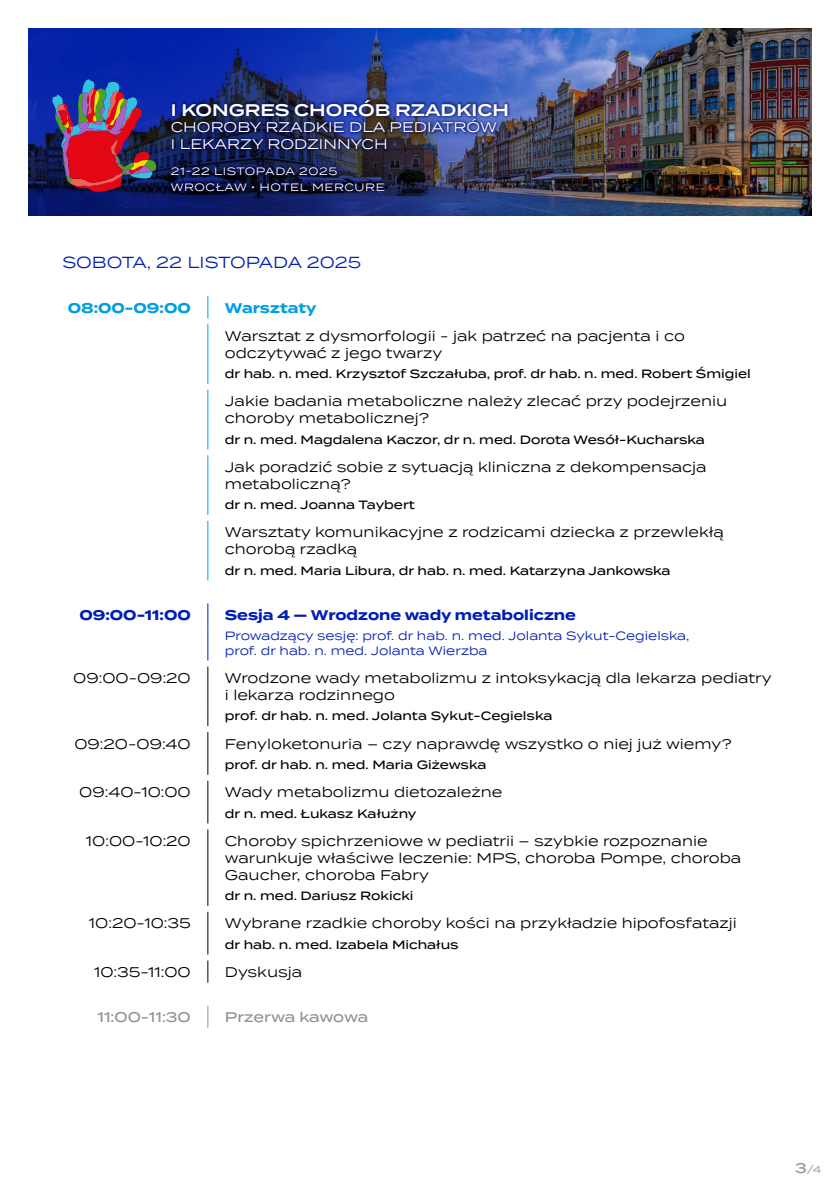
<style>
.page{position:relative;width:840px;height:1191px;background:#fff}
.page>*{position:absolute;margin:0;border:0;box-sizing:border-box;transform-origin:0 0}
.t1{font:600 16.8px "Termina";color:#fff}
.t2{font:16px "Termina";color:#001eb6}
.t3{font:14px/16.8px "Termina";color:#000}
.t4{font:14px/16.8px "Termina";color:#fff}
.t5{font:700 14px "Termina";color:#001eb6}
.t6{font:500 14px "Termina";color:#929292}
.t7{font:700 14px "Termina";color:#009fe3}
.t8{font:500 12px "Termina";color:#000}
.t9{font:12px/14.4px "Termina";color:#001eb6}
.t10{font:10.6px/15.8px "Termina";letter-spacing:.05em;color:#fff}
.t11{font:10px "Termina";color:#929292}
.s1{font-weight:500;font-size:14px}
</style>
<div class="page">
<img style="left:737px;top:28px;width:74px;height:187px">
<img style="left:28px;top:28px;width:709px;height:187px">
<img style="left:52px;top:79px;width:105px;height:113px">
<div style="left:169px;top:97px;width:341px;height:55px;background:#00004b;opacity:.66"></div>
<div style="left:168px;top:164px;width:171px;height:14px;background:#00004b;opacity:.66"></div>
<div style="left:168px;top:180px;width:219px;height:13px;background:#00004b;opacity:.66"></div>
<svg style="left:207px;top:296px;width:1px;height:22px"></svg>
<svg style="left:207px;top:1005px;width:1px;height:22px"></svg>
<svg style="left:207px;top:603px;width:1px;height:22px"></svg>
<hr style="left:207px;top:625px;width:1px;height:35px;background:#001eb6">
<hr style="left:207px;top:666px;width:1px;height:39px;background:#000">
<svg style="left:207px;top:705px;width:1px;height:21px"></svg>
<svg style="left:207px;top:732px;width:1px;height:42px"></svg>
<svg style="left:207px;top:780px;width:1px;height:43px"></svg>
<hr style="left:207px;top:829px;width:1px;height:56px;background:#000">
<svg style="left:207px;top:885px;width:1px;height:20px"></svg>
<svg style="left:207px;top:911px;width:1px;height:43px"></svg>
<svg style="left:207px;top:960px;width:1px;height:22px"></svg>
<hr style="left:207px;top:324px;width:1px;height:39px;background:#009fe3">
<svg style="left:207px;top:363px;width:1px;height:21px"></svg>
<hr style="left:207px;top:390px;width:1px;height:39px;background:#009fe3">
<svg style="left:207px;top:429px;width:1px;height:20px"></svg>
<hr style="left:207px;top:455px;width:1px;height:39px;background:#009fe3">
<svg style="left:207px;top:494px;width:1px;height:21px"></svg>
<hr style="left:207px;top:521px;width:1px;height:39px;background:#009fe3">
<svg style="left:207px;top:560px;width:1px;height:20px"></svg>
<p class="t1" style="left:171px;top:97px;width:339px">I KONGRES CHORÓB RZADKICH</p>
<p class="t4" style="left:171px;top:118px;width:327px">CHOROBY RZADKIE DLA PEDIATRÓW<br>I LEKARZY RODZINNYCH</p>
<p class="t10" style="left:171px;top:163px;width:215px">21-22 LISTOPADA 2025<br>WROCŁAW • HOTEL MERCURE</p>
<p class="t2" style="left:62px;top:250px;width:300px">SOBOTA, 22 LISTOPADA 2025</p>
<p class="t7" style="left:68px;top:297px;width:124px">08:00-09:00</p>
<p class="t7" style="left:225px;top:297px;width:93px">Warsztaty</p>
<p class="t3" style="left:225px;top:327px;width:461px">Warsztat z dysmorfologii - jak patrzeć na pacjenta i co odczytywać z jego twarzy</p>
<p class="t8" style="left:225px;top:365px;width:527px">dr hab. n. med. Krzysztof Szczałuba, prof. dr hab. n. med. Robert Śmigiel</p>
<p class="t3" style="left:225px;top:392px;width:503px">Jakie badania metaboliczne należy zlecać przy podejrzeniu choroby metabolicznej?</p>
<p class="t8" style="left:225px;top:430px;width:481px">dr n. med. Magdalena Kaczor, dr n. med. Dorota Wesół-Kucharska</p>
<p class="t3" style="left:225px;top:458px;width:483px">Jak poradzić sobie z sytuacją kliniczna z dekompensacja metaboliczną?</p>
<p class="t8" style="left:225px;top:496px;width:191px">dr n. med. Joanna Taybert</p>
<p class="t3" style="left:225px;top:523px;width:500px">Warsztaty komunikacyjne z rodzicami dziecka z przewlekłą chorobą rzadką</p>
<p class="t8" style="left:225px;top:561px;width:447px">dr n. med. Maria Libura, dr hab. n. med. Katarzyna Jankowska</p>
<p class="t5" style="left:79px;top:604px;width:113px">09:00-11:00</p>
<p class="t5" style="left:225px;top:604px;width:352px">Sesja 4 — Wrodzone wady metaboliczne</p>
<p class="t9" style="left:225px;top:628px;width:465px">Prowadzący sesję: prof. dr hab. n. med. Jolanta Sykut-Cegielska, prof. dr hab. n. med. Jolanta Wierzba</p>
<p class="t3" style="left:73px;top:669px;width:119px">09:00-09:20</p>
<p class="t3" style="left:225px;top:669px;width:548px">Wrodzone wady metabolizmu z intoksykacją dla lekarza pediatry i lekarza rodzinnego</p>
<p class="t8" style="left:225px;top:707px;width:329px">prof. dr hab. n. med. Jolanta Sykut-Cegielska</p>
<p class="t3" style="left:74px;top:734px;width:118px">09:20-09:40</p>
<p class="t3" style="left:225px;top:734px;width:508px">Fenyloketonuria – czy naprawdę wszystko o niej już wiemy?</p>
<p class="t8" style="left:225px;top:756px;width:263px">prof. dr hab. n. med. Maria Giżewska</p>
<p class="t3" style="left:79px;top:783px;width:113px">09:40-10:00</p>
<p class="t3" style="left:225px;top:783px;width:279px">Wady metabolizmu dietozależne</p>
<p class="t8" style="left:225px;top:804px;width:193px">dr n. med. Łukasz Kałużny</p>
<p class="t3" style="left:86px;top:832px;width:106px">10:00-10:20</p>
<p class="t3" style="left:225px;top:832px;width:517px">Choroby spichrzeniowe w pediatrii – szybkie rozpoznanie warunkuje właściwe leczenie: MPS, choroba Pompe, choroba<br>Gaucher, choroba Fabry</p>
<p class="t8" style="left:225px;top:887px;width:190px">dr n. med. Dariusz Rokicki</p>
<p class="t3" style="left:89px;top:914px;width:103px">10:20-10:35</p>
<p class="t3" style="left:225px;top:914px;width:513px">Wybrane rzadkie choroby kości na przykładzie hipofosfatazji</p>
<p class="t8" style="left:225px;top:935px;width:235px">dr hab. n. med. Izabela Michałus</p>
<p class="t3" style="left:94px;top:963px;width:98px">10:35-11:00</p>
<p class="t3" style="left:225px;top:963px;width:79px">Dyskusja</p>
<p class="t6" style="left:97px;top:1006px;width:95px">11:00-11:30</p>
<p class="t6" style="left:225px;top:1006px;width:145px">Przerwa kawowa</p>
<p class="t11" style="left:794px;top:1161px;width:28px"><span class="s1">3</span>/4</p>
</div>
